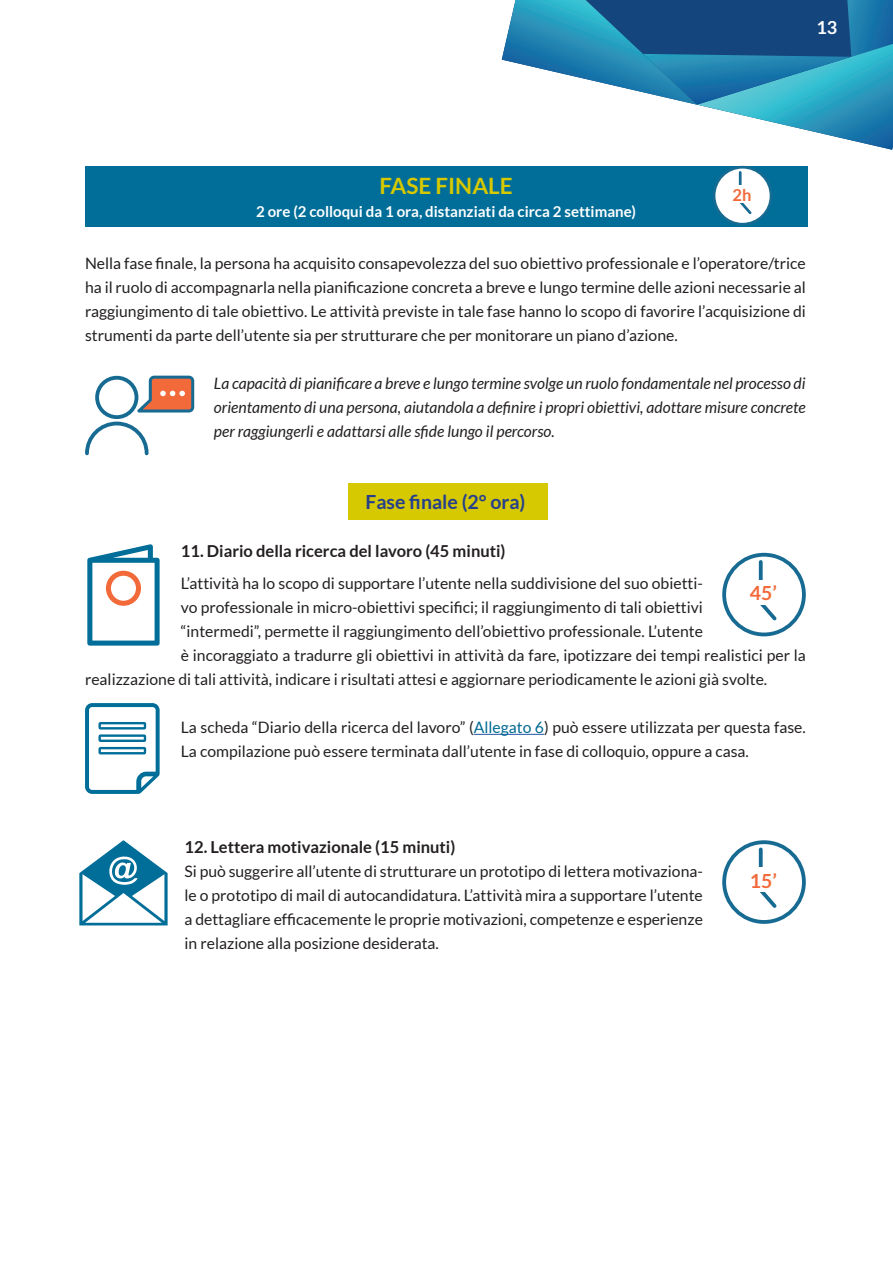
<style>
.page{position:relative;width:893px;height:1263px;background:#fff}
.page>*{position:absolute;margin:0;border:0;box-sizing:border-box;transform-origin:0 0}
.t1{font:700 22.5px "Lato";color:#d6c801}
.t2{font:700 19.5px "Lato";color:#253f8e}
.t3{font:700 19.5px "Lato";color:#f26a3a}
.t4{font:700 18px "Lato";color:#fff}
.t5{font:700 16.5px "Lato";color:#231f20}
.t6{font:700 16.5px "Lato";color:#f26a3a}
.t7{font:15.75px/24px "Lato";color:#231f20;text-align:justify}
.t8{font:italic 15.75px/24px "Lato";color:#231f20;text-align:justify}
.t9{font:700 15px "Lato";color:#fff}
.s1{color:#006a93}
</style>
<div class="page">
<svg style="left:502px;top:0;width:391px;height:150px"></svg>
<div style="left:348px;top:483px;width:199px;height:37px;background:#d6c801"></div>
<hr style="left:474px;top:734px;width:70px;height:1px;background:#1e56a6">
<div style="left:85px;top:166px;width:722px;height:61px;background:#006e98"></div>
<div style="left:714px;top:167px;width:57px;height:57px;background:#fff;border-radius:50%"></div>
<div style="left:713px;top:166px;width:59px;height:60px;border:3px solid #176b93;border-radius:50%"></div>
<svg style="left:738px;top:170px;width:16px;height:45px"></svg>
<div style="left:724px;top:185px;width:36px;height:18px;background:#fff"></div>
<svg style="left:85px;top:375px;width:110px;height:81px"></svg>
<svg style="left:85px;top:703px;width:75px;height:91px"></svg>
<svg style="left:87px;top:544px;width:73px;height:102px"></svg>
<div style="left:722px;top:553px;width:84px;height:83px;border:4px solid #176b93;border-radius:50%"></div>
<svg style="left:757px;top:558px;width:23px;height:63px"></svg>
<div style="left:738px;top:580px;width:51px;height:25px;background:#fff"></div>
<svg style="left:79px;top:840px;width:89px;height:85px"></svg>
<div style="left:722px;top:840px;width:84px;height:84px;border:4px solid #176b93;border-radius:50%"></div>
<svg style="left:758px;top:846px;width:22px;height:62px"></svg>
<div style="left:738px;top:868px;width:51px;height:24px;background:#fff"></div>
<p class="t4" style="left:816px;top:17px;width:22px">13</p>
<h1 class="t1" style="left:379px;top:173px;width:135px">FASE FINALE</h1>
<p class="t9" style="left:256px;top:202px;width:381px">2 ore (2 colloqui da 1 ora, distanziati da circa 2 settimane)</p>
<p class="t7" style="left:85px;top:251px;width:722px">Nella fase finale, la persona ha acquisito consapevolezza del suo obiettivo professionale e l’operatore/trice ha il ruolo di accompagnarla nella pianificazione concreta a breve e lungo termine delle azioni necessarie al raggiungimento di tale obiettivo. Le attività previste in tale fase hanno lo scopo di favorire l’acquisizione di strumenti da parte dell’utente sia per strutturare che per monitorare un piano d’azione.</p>
<p class="t8" style="left:214px;top:371px;width:593px">La capacità di pianificare a breve e lungo termine svolge un ruolo fondamentale nel processo di orientamento di una persona, aiutandola a definire i propri obiettivi, adottare misure concrete per raggiungerli e adattarsi alle sfide lungo il percorso.</p>
<p class="t6" style="left:732px;top:185px;width:20px">2h</p>
<p class="t2" style="left:365px;top:490px;width:161px">Fase finale (2° ora)</p>
<p class="t5" style="left:181px;top:541px;width:326px">11. Diario della ricerca del lavoro (45 minuti)</p>
<p class="t7" style="left:181px;top:571px;width:523px">L’attività ha lo scopo di supportare l’utente nella suddivisione del suo obietti-</p>
<p class="t7" style="left:181px;top:595px;width:523px">vo professionale in micro-obiettivi specifici; il raggiungimento di tali obiettivi</p>
<p class="t7" style="left:181px;top:619px;width:524px">“intermedi”, permette il raggiungimento dell’obiettivo professionale. L’utente</p>
<p class="t7" style="left:181px;top:643px;width:626px">è incoraggiato a tradurre gli obiettivi in attività da fare, ipotizzare dei tempi realistici per la</p>
<p class="t7" style="left:85px;top:667px;width:684px">realizzazione di tali attività, indicare i risultati attesi e aggiornare periodicamente le azioni già svolte.</p>
<p class="t7" style="left:181px;top:715px;width:626px">La scheda “Diario della ricerca del lavoro” (<span class="s1">Allegato 6</span>) può essere utilizzata per questa fase.<br>La compilazione può essere terminata dall’utente in fase di colloquio, oppure a casa.</p>
<p class="t3" style="left:750px;top:582px;width:29px">45’</p>
<p class="t5" style="left:185px;top:838px;width:272px">12. Lettera motivazionale (15 minuti)</p>
<p class="t7" style="left:185px;top:859px;width:520px">Si può suggerire all’utente di strutturare un prototipo di lettera motivaziona&shy;le o prototipo di mail di autocandidatura. L’attività mira a supportare l’utente a dettagliare efficacemente le proprie motivazioni, competenze e esperienze in relazione alla posizione desiderata.</p>
<p class="t3" style="left:750px;top:869px;width:29px">15’</p>
</div>
